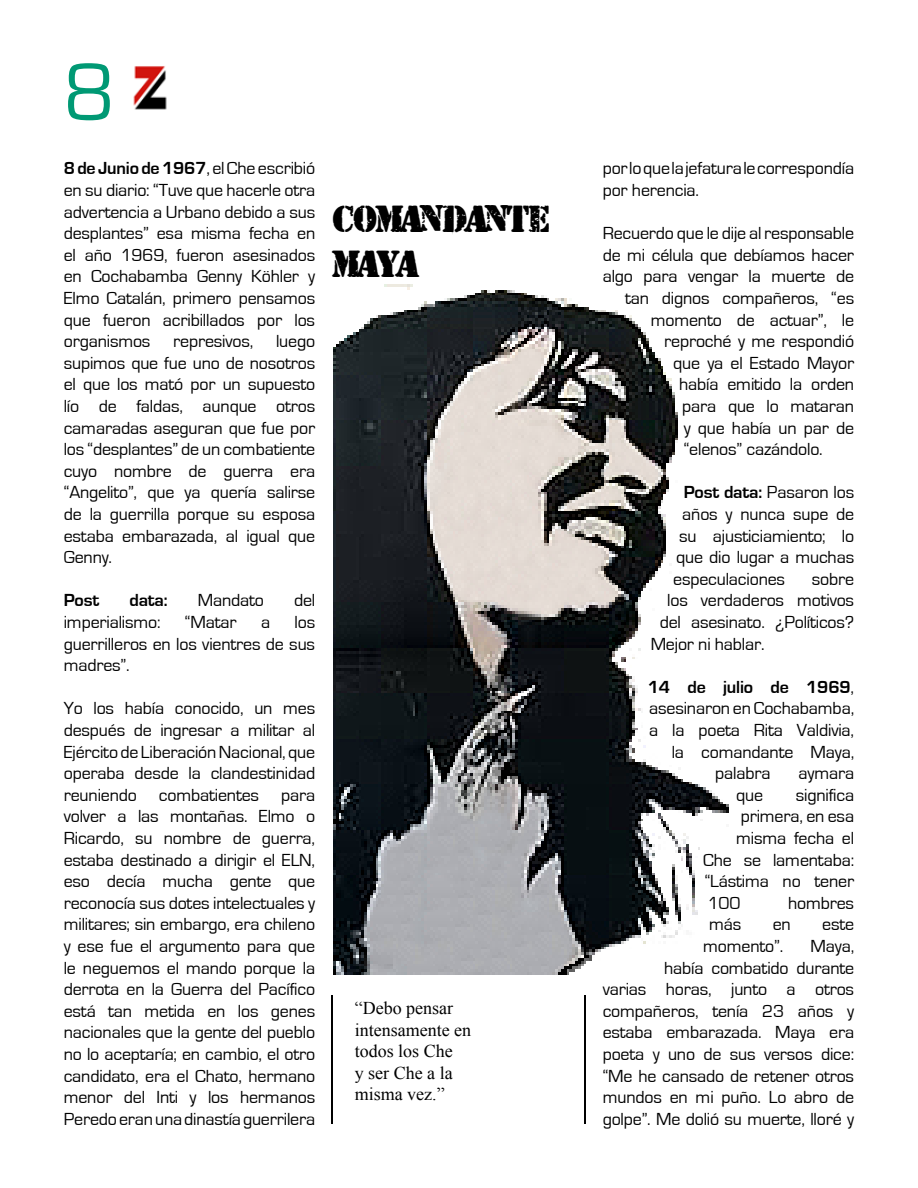
<style>
.page{position:relative;width:918px;height:1188px;background:#fff}
.page>*{position:absolute;margin:0;border:0;box-sizing:border-box;transform-origin:0 0}
.t1{font:84px "Eurostile";color:#009974}
.t2{font:37.5px/45px "Dirty War";color:#000}
.t3{font:18px/21.6px "Eurostile";letter-spacing:-.01em;color:#000;text-align:justify}
.t4{font:18px/21.6px "Times New Roman";color:#000}
.t5{font:700 18px "Eurostile";letter-spacing:-.01em;color:#000}
.s1{font-weight:700}
.s2{font-weight:400}
</style>
<div class="page">
<img style="left:333px;top:284px;width:396px;height:691px">
<hr style="left:332px;top:995px;width:1px;height:129px;background:#000">
<hr style="left:585px;top:995px;width:1px;height:129px;background:#000">
<img style="left:133px;top:66px;width:34px;height:44px">
<h1 class="t1" style="left:64px;top:47px;width:53px">8</h1>
<p class="t3" style="left:64px;top:158px;width:253px"><span class="s1">8 de Junio de 1967</span>, el Che escribió en su diario: “Tuve que hacerle otra advertencia a Urbano debido a sus desplantes” esa misma fecha en el año 1969, fueron asesinados en Cochabamba Genny Köhler y Elmo Catalán, primero pensamos que fueron acribillados por los organismos</p>
<p class="t3" style="left:64px;top:331px;width:253px;text-indent:212px">luego supimos que fue uno de nosotros el que los mató por un supuesto lío de faldas, aunque otros camaradas aseguran que fue por los “desplantes” de un combatiente cuyo nombre de guerra era “Angelito”, que ya quería salirse de la guerrilla porque su esposa estaba embarazada, al igual que Genny.</p>
<p class="t5" style="left:64px;top:591px;width:37px">Post</p>
<p class="t5" style="left:129px;top:591px;width:40px">data:</p>
<p class="t3" style="left:198px;top:590px;width:68px">Mandato</p>
<p class="t3" style="left:294px;top:590px;width:23px">del</p>
<p class="t3" style="left:64px;top:612px;width:98px">imperialismo:</p>
<p class="t3" style="left:185px;top:612px;width:53px">“Matar</p>
<p class="t3" style="left:261px;top:612px;width:11px">a</p>
<p class="t3" style="left:173px;top:331px;width:82px">represivos,</p>
<p class="t3" style="left:64px;top:612px;width:253px;text-indent:231px">los guerrilleros en los vientres de sus madres”.</p>
<p class="t3" style="left:64px;top:698px;width:253px">Yo los había conocido, un mes después de ingresar a militar al Ejército de Liberación Nacional, que operaba desde la clandestinidad reuniendo combatientes para volver a las montañas. Elmo o Ricardo, su nombre de guerra, estaba destinado a dirigir el ELN, eso decía mucha gente que reconocía sus dotes intelectuales y militares; sin embargo, era chileno y ese fue el argumento para que le neguemos el mando porque la derrota en la Guerra del Pacífico está tan metida en los genes nacionales que la gente del pueblo no lo aceptaría; en cambio, el otro candidato, era el Chato, hermano menor del Inti y los hermanos Peredo eran una dinastía guerrilera</p>
<h2 class="t2" style="left:333px;top:197px;width:217px">COMANDANTE<br>MAYA</h2>
<p class="t4" style="left:355px;top:997px;width:118px">“Debo pensar intensamente en todos los Che<br>y ser Che a la misma vez.”</p>
<p class="t3" style="left:603px;top:158px;width:253px">por lo que la jefatura le correspondía por herencia.</p>
<p class="t3" style="left:603px;top:223px;width:253px">Recuerdo que le dije al responsable</p>
<p class="t3" style="left:603px;top:245px;width:253px">de mi célula que debíamos hacer</p>
<p class="t3" style="left:603px;top:266px;width:253px">algo para vengar la muerte de</p>
<p class="t3" style="left:625px;top:288px;width:230px">tan dignos compañeros, “es</p>
<p class="t3" style="left:651px;top:309px;width:205px">momento de actuar”, le</p>
<p class="t3" style="left:664px;top:331px;width:191px">reproché y me respondió</p>
<p class="t3" style="left:673px;top:353px;width:182px">que ya el Estado Mayor</p>
<p class="t3" style="left:679px;top:374px;width:176px">había emitido la orden</p>
<p class="t3" style="left:682px;top:396px;width:173px">para que lo mataran</p>
<p class="t3" style="left:684px;top:417px;width:172px">y que había un par de</p>
<p class="t3" style="left:684px;top:439px;width:141px">“elenos” cazándolo.</p>
<p class="t3" style="left:684px;top:482px;width:172px"><span class="s1">Post data:</span> Pasaron los</p>
<p class="t3" style="left:682px;top:504px;width:174px">años y nunca supe de</p>
<p class="t3" style="left:679px;top:525px;width:177px">su ajusticiamiento; lo</p>
<p class="t3" style="left:676px;top:547px;width:179px">que dio lugar a muchas</p>
<p class="t3" style="left:673px;top:569px;width:113px">especulaciones</p>
<p class="t3" style="left:812px;top:569px;width:44px">sobre</p>
<p class="t3" style="left:667px;top:590px;width:188px">los verdaderos motivos</p>
<p class="t3" style="left:660px;top:612px;width:196px">del asesinato. ¿Políticos?</p>
<p class="t3" style="left:651px;top:633px;width:115px">Mejor ni hablar.</p>
<p class="t5" style="left:648px;top:677px;width:208px">14 de julio de 1969<span class="s2">,</span></p>
<p class="t3" style="left:649px;top:698px;width:207px">asesinaron en Cochabamba,</p>
<p class="t3" style="left:649px;top:720px;width:206px">a la poeta Rita Valdivia,</p>
<p class="t3" style="left:672px;top:741px;width:184px">la comandante Maya,</p>
<p class="t3" style="left:715px;top:763px;width:57px">palabra</p>
<p class="t3" style="left:799px;top:763px;width:57px">aymara</p>
<p class="t3" style="left:736px;top:785px;width:28px">que</p>
<p class="t3" style="left:796px;top:785px;width:60px">significa</p>
<p class="t3" style="left:741px;top:806px;width:115px">primera, en esa</p>
<p class="t3" style="left:736px;top:828px;width:119px">misma fecha el</p>
<p class="t3" style="left:703px;top:849px;width:152px">Che se lamentaba:</p>
<p class="t3" style="left:705px;top:871px;width:151px">“Lástima no tener</p>
<p class="t3" style="left:708px;top:893px;width:34px">100</p>
<p class="t3" style="left:788px;top:893px;width:68px">hombres</p>
<p class="t3" style="left:709px;top:914px;width:34px">más</p>
<p class="t3" style="left:773px;top:914px;width:20px">en</p>
<p class="t3" style="left:822px;top:914px;width:33px">este</p>
<p class="t3" style="left:703px;top:936px;width:81px">momento”.</p>
<p class="t3" style="left:603px;top:936px;width:253px;text-align:right">Maya,<br>había combatido durante<br>varias horas, junto a otros compañeros, tenía 23 años y estaba embarazada. Maya era poeta y uno de sus versos dice: “Me he cansado de retener otros mundos en mi puño. Lo abro de golpe”. Me dolió su muerte, lloré y</p>
</div>
